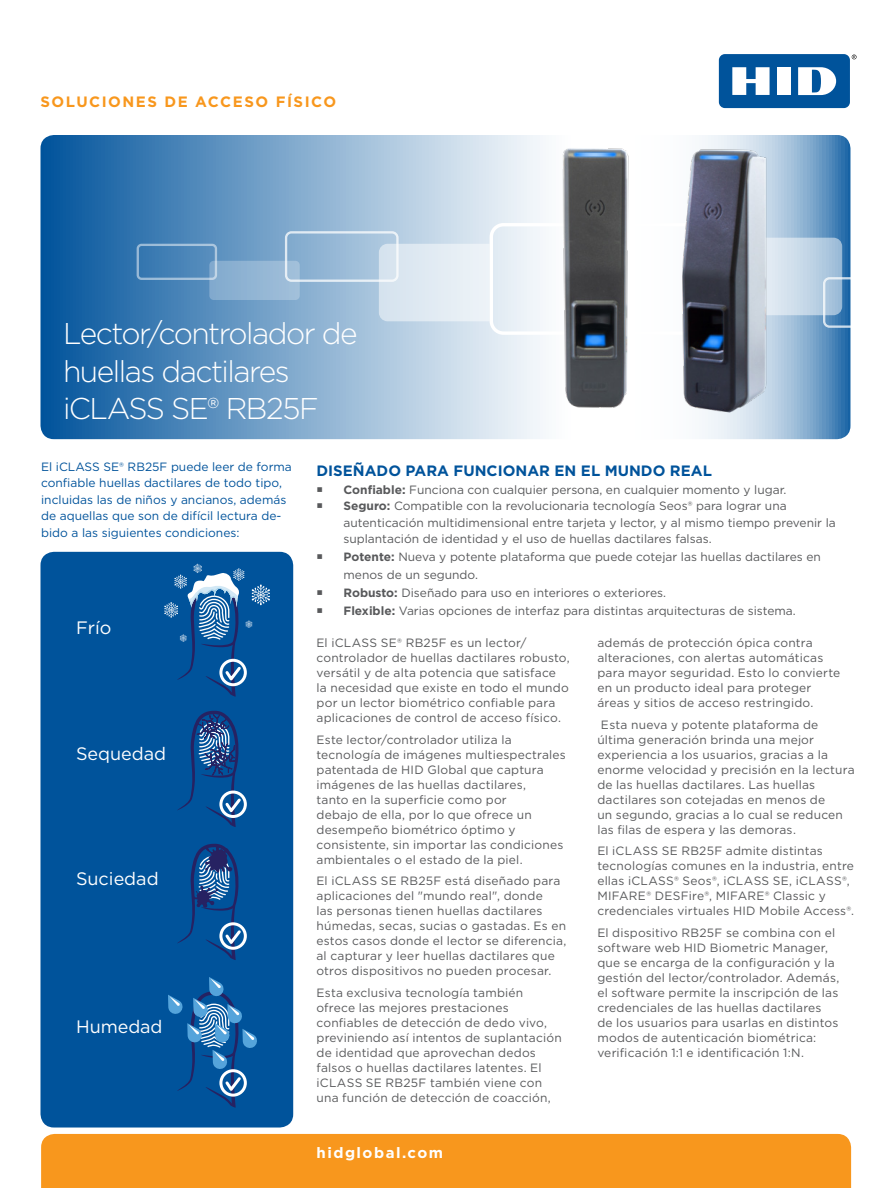
<style>
.page{position:relative;width:891px;height:1188px;background:#fff}
.page>*{position:absolute;margin:0;border:0;box-sizing:border-box;transform-origin:0 0}
.t1{font:300 30px "Gotham";letter-spacing:-.05em;color:#fff}
.t2{font:18px "Gotham";color:#fff}
.t3{font:700 15px "Gotham";color:#00539b}
.t4{font:700 15px "Gotham";letter-spacing:.1em;color:#f8971d}
.t5{font:700 15px "Gotham";letter-spacing:.1em;color:#fff}
.t6{font:12px/15px "Gotham";letter-spacing:.015em;color:#58595b}
.t7{font:12px/16.5px "Gotham";color:#00539b}
.s1{font-weight:700}
</style>
<div class="page">
<svg style="left:40px;top:135px;width:810px;height:304px;background:#7aa5cb"></svg>
<svg style="left:852px;top:55px;width:5px;height:4px"></svg>
<div style="left:719px;top:54px;width:131px;height:54px;background:#00539b;border-radius:6px"></div>
<div style="left:777px;top:67px;width:14px;height:28px;background:#fff"></div>
<svg style="left:732px;top:67px;width:38px;height:28px"></svg>
<svg style="left:798px;top:67px;width:38px;height:28px"></svg>
<div style="left:41px;top:1134px;width:810px;height:54px;background:#f8971d"></div>
<div style="left:285px;top:231px;width:114px;height:51px;border:2px solid #fff;border-radius:5px"></div>
<div style="left:209px;top:261px;width:91px;height:39px;background:linear-gradient(to right,#7fa8cc,#a9c4dd);border-radius:4px"></div>
<div style="left:137px;top:244px;width:80px;height:36px;border:2px solid #fff;border-radius:4px"></div>
<div style="left:490px;top:223px;width:241px;height:112px;border:3px solid #fff;border-radius:12px"></div>
<svg style="left:379px;top:244px;width:111px;height:77px;background:#e1ebf3"></svg>
<svg style="left:796px;top:238px;width:55px;height:90px;background:#99bad6"></svg>
<img style="left:652px;top:135px;width:144px;height:295px">
<img style="left:545px;top:135px;width:106px;height:302px">
<div style="left:40px;top:552px;width:253px;height:576px;background:#00539b;border-radius:14px"></div>
<svg style="left:164px;top:564px;width:106px;height:396px"></svg>
<svg style="left:168px;top:977px;width:89px;height:131px"></svg>
<p class="t4" style="left:40px;top:92px;width:297px">SOLUCIONES DE ACCESO FÍSICO</p>
<p class="t1" style="left:63px;top:314px;width:296px">Lector/controlador de</p>
<p class="t1" style="left:63px;top:352px;width:228px">huellas dactilares</p>
<p class="t1" style="left:63px;top:389px;width:257px">iCLASS SE® RB25F</p>
<p class="t7" style="left:41px;top:458px;width:252px">El iCLASS SE® RB25F puede leer de forma confiable huellas dactilares de todo tipo, incluidas las de niños y ancianos, además de aquellas que son de difícil lectura de&shy;bido a las siguientes condiciones:</p>
<p class="t2" style="left:76px;top:616px;width:37px">Frío</p>
<p class="t2" style="left:76px;top:742px;width:92px">Sequedad</p>
<p class="t2" style="left:76px;top:867px;width:84px">Suciedad</p>
<p class="t2" style="left:76px;top:1015px;width:88px">Humedad</p>
<p class="t3" style="left:316px;top:461px;width:397px">DISEÑADO PARA FUNCIONAR EN EL MUNDO REAL</p>
<p class="t6" style="left:344px;top:482px;width:444px"><span class="s1">Confiable:</span> Funciona con cualquier persona, en cualquier momento y lugar.</p>
<p class="t6" style="left:344px;top:498px;width:494px;line-height:16.5px"><span class="s1">Seguro:</span> Compatible con la revolucionaria tecnología Seos® para lograr una autenticación multidimensional entre tarjeta y lector, y al mismo tiempo prevenir la suplantación de identidad y el uso de huellas dactilares falsas.</p>
<p class="t6" style="left:344px;top:548px;width:479px;line-height:18px"><span class="s1">Potente:</span> Nueva y potente plataforma que puede cotejar las huellas dactilares en menos de un segundo.</p>
<p class="t6" style="left:344px;top:585px;width:324px"><span class="s1">Robusto:</span> Diseñado para uso en interiores o exteriores.</p>
<p class="t6" style="left:344px;top:603px;width:454px"><span class="s1">Flexible:</span> Varias opciones de interfaz para distintas arquitecturas de sistema.</p>
<p class="t6" style="left:316px;top:635px;width:255px">El iCLASS SE® RB25F es un lector/ controlador de huellas dactilares robusto, versátil y de alta potencia que satisface<br>la necesidad que existe en todo el mundo por un lector biométrico confiable para aplicaciones de control de acceso físico.</p>
<p class="t6" style="left:316px;top:732px;width:251px">Este lector/controlador utiliza la tecnología de imágenes multiespectrales patentada de HID Global que captura imágenes de las huellas dactilares,<br>tanto en la superficie como por<br>debajo de ella, por lo que ofrece un desempeño biométrico óptimo y consistente, sin importar las condiciones ambientales o el estado de la piel.</p>
<p class="t6" style="left:316px;top:873px;width:251px">El iCLASS SE RB25F está diseñado para aplicaciones del "mundo real", donde<br>las personas tienen huellas dactilares húmedas, secas, sucias o gastadas. Es en estos casos donde el lector se diferencia, al capturar y leer huellas dactilares que otros dispositivos no pueden procesar.</p>
<p class="t6" style="left:316px;top:985px;width:247px">Esta exclusiva tecnología también ofrece las mejores prestaciones confiables de detección de dedo vivo, previniendo así intentos de suplantación de identidad que aprovechan dedos falsos o huellas dactilares latentes. El iCLASS SE RB25F también viene con una función de detección de coacción,</p>
<p class="t5" style="left:316px;top:1142px;width:128px">hidglobal.com</p>
<p class="t6" style="left:597px;top:635px;width:244px">además de protección ópica contra alteraciones, con alertas automáticas para mayor seguridad. Esto lo convierte en un producto ideal para proteger áreas y sitios de acceso restringido.</p>
<p class="t6" style="left:597px;top:717px;width:259px">Esta nueva y potente plataforma de última generación brinda una mejor experiencia a los usuarios, gracias a la enorme velocidad y precisión en la lectura de las huellas dactilares. Las huellas dactilares son cotejadas en menos de<br>un segundo, gracias a lo cual se reducen las filas de espera y las demoras.</p>
<p class="t6" style="left:597px;top:843px;width:258px">El iCLASS SE RB25F admite distintas tecnologías comunes en la industria, entre ellas iCLASS® Seos®, iCLASS SE, iCLASS®, MIFARE® DESFire®, MIFARE® Classic y credenciales virtuales HID Mobile Access®.</p>
<p class="t6" style="left:597px;top:925px;width:243px">El dispositivo RB25F se combina con el software web HID Biometric Manager, que se encarga de la configuración y la gestión del lector/controlador. Además, el software permite la inscripción de las credenciales de las huellas dactilares de los usuarios para usarlas en distintos modos de autenticación biométrica: verificación 1:1 e identificación 1:N.</p>
</div>
